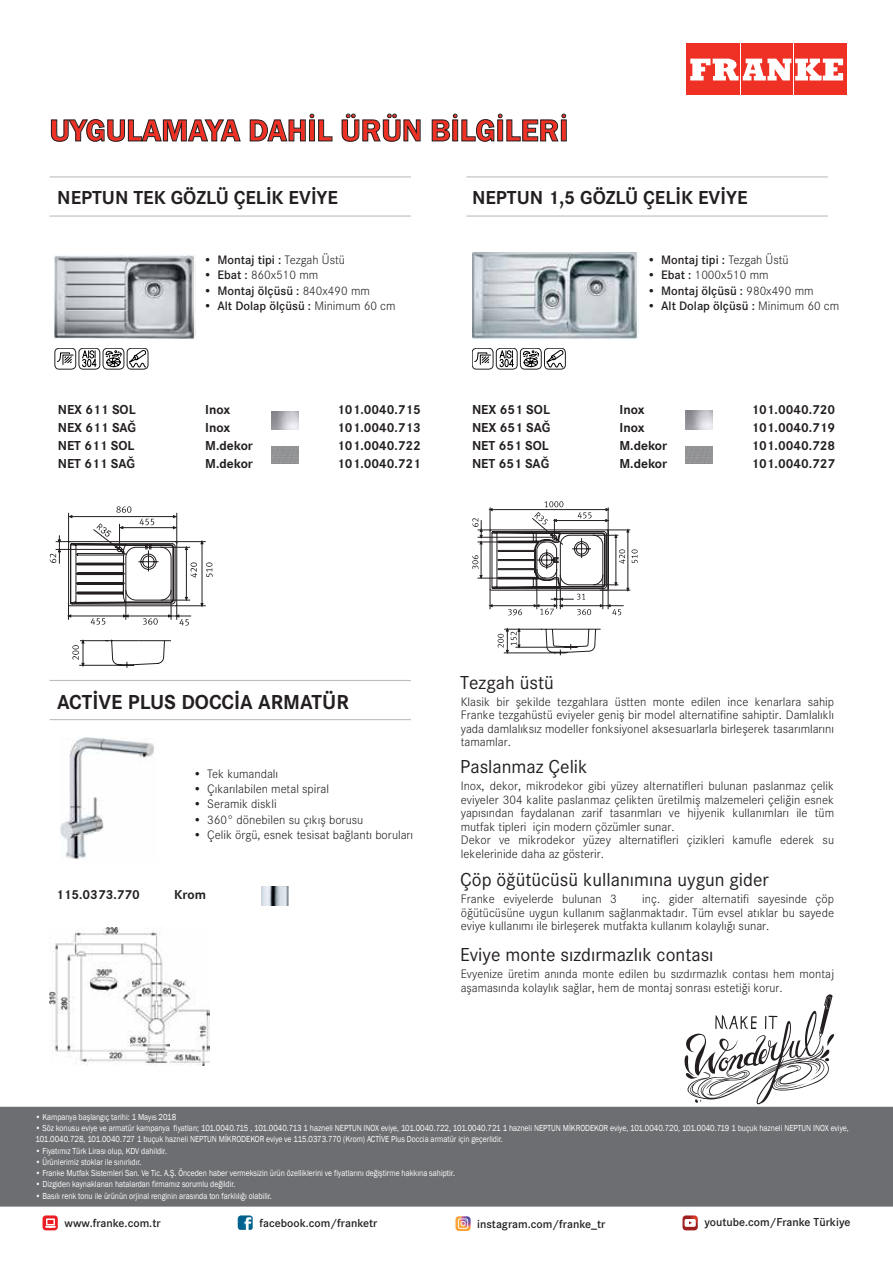
<style>
.page{position:relative;width:893px;height:1263px;background:#fff}
.page>*{position:absolute;margin:0;border:0;box-sizing:border-box;transform-origin:0 0}
.t1{font:600 31.5px "Franklin Gothic";color:#ee3124}
.t2{font:700 21px "Corporate S";color:#231f20}
.t3{font:19.5px "Corporate S";color:#231f20}
.t4{font:700 19.5px "Corporate S";color:#231f20}
.t5{font:700 13.5px/18px "Corporate S";color:#231f20}
.t6{font:300 12.75px/13.5px "Corporate S";color:#231f20;text-align:justify}
.t7{font:600 12.75px "Corporate S";color:#231f20}
.t8{font:600 12px "Corporate S";color:#231f20}
.t9{font:9px/11.2px "Franklin Gothic";color:#fff;scale:.85 1}
.s1{font-weight:300}
.s2{font-weight:600}
</style>
<div class="page">
<img style="left:61px;top:737px;width:93px;height:123px">
<img style="left:472px;top:253px;width:167px;height:86px">
<img style="left:53px;top:254px;width:143px;height:86px">
<div style="left:0;top:1107px;width:893px;height:99px;background:#6d6e71"></div>
<div style="left:687px;top:43px;width:53px;height:52px;background:#ee3124"></div>
<div style="left:741px;top:43px;width:52px;height:52px;background:#ee3124"></div>
<div style="left:794px;top:43px;width:52px;height:52px;background:#ee3124"></div>
<svg style="left:690px;top:59px;width:153px;height:21px"></svg>
<hr style="left:50px;top:680px;width:361px;height:1px;background:#bcbec0">
<hr style="left:50px;top:719px;width:361px;height:1px;background:#bcbec0">
<hr style="left:50px;top:176px;width:361px;height:1px;background:#bcbec0">
<hr style="left:50px;top:215px;width:361px;height:2px;background:#bcbec0">
<hr style="left:466px;top:176px;width:362px;height:1px;background:#bcbec0">
<hr style="left:466px;top:215px;width:362px;height:2px;background:#bcbec0">
<img style="left:261px;top:886px;width:27px;height:19px">
<svg style="left:51px;top:119px;width:190px;height:23px"></svg>
<svg style="left:250px;top:114px;width:82px;height:27px"></svg>
<svg style="left:342px;top:114px;width:79px;height:28px"></svg>
<svg style="left:432px;top:114px;width:135px;height:28px"></svg>
<img style="left:50px;top:928px;width:159px;height:138px">
<svg style="left:43px;top:1215px;width:15px;height:15px"></svg>
<svg style="left:46px;top:1218px;width:9px;height:9px"></svg>
<svg style="left:682px;top:1215px;width:16px;height:15px"></svg>
<svg style="left:238px;top:1215px;width:15px;height:15px"></svg>
<svg style="left:455px;top:1216px;width:16px;height:15px"></svg>
<svg style="left:685px;top:994px;width:149px;height:110px"></svg>
<div style="left:103px;top:348px;width:21px;height:21px;border:1px solid #231f20;border-radius:4px"></div>
<div style="left:79px;top:348px;width:21px;height:21px;border:1px solid #231f20;border-radius:4px"></div>
<svg style="left:82px;top:348px;width:15px;height:19px"></svg>
<div style="left:55px;top:348px;width:21px;height:21px;border:1px solid #231f20;border-radius:4px"></div>
<svg style="left:57px;top:352px;width:17px;height:13px"></svg>
<div style="left:127px;top:348px;width:21px;height:21px;border:1px solid #231f20;border-radius:4px"></div>
<svg style="left:105px;top:350px;width:42px;height:18px"></svg>
<svg style="left:50px;top:506px;width:163px;height:120px"></svg>
<svg style="left:72px;top:640px;width:93px;height:28px"></svg>
<hr style="left:138px;top:640px;width:33px;height:1px;background:#231f20">
<img style="left:271px;top:447px;width:27px;height:17px">
<img style="left:271px;top:411px;width:27px;height:19px">
<div style="left:520px;top:348px;width:21px;height:21px;border:1px solid #231f20;border-radius:4px"></div>
<div style="left:496px;top:348px;width:21px;height:21px;border:1px solid #231f20;border-radius:4px"></div>
<svg style="left:499px;top:348px;width:15px;height:19px"></svg>
<div style="left:472px;top:348px;width:21px;height:21px;border:1px solid #231f20;border-radius:4px"></div>
<svg style="left:474px;top:352px;width:17px;height:13px"></svg>
<div style="left:544px;top:348px;width:22px;height:21px;border:1px solid #231f20;border-radius:4px"></div>
<svg style="left:522px;top:350px;width:42px;height:18px"></svg>
<img style="left:685px;top:447px;width:27px;height:17px">
<img style="left:685px;top:410px;width:27px;height:19px">
<svg style="left:498px;top:628px;width:103px;height:28px"></svg>
<svg style="left:472px;top:501px;width:166px;height:114px"></svg>
<h1 class="t1" style="left:50px;top:111px;width:520px">UYGULAMAYA DAHİL ÜRÜN BİLGİLERİ</h1>
<h3 class="t4" style="left:57px;top:186px;width:282px">NEPTUN TEK GÖZLÜ ÇELİK EVİYE</h3>
<p class="t7" style="left:203px;top:253px;width:143px">• Montaj tipi : <span class="s1">Tezgah Üstü</span></p>
<p class="t6" style="left:203px;top:269px;width:116px"><span class="s2">• Ebat :</span> 860x510 mm</p>
<p class="t7" style="left:203px;top:283px;width:168px">• Montaj ölçüsü : <span class="s1">840x490 mm</span></p>
<p class="t7" style="left:203px;top:298px;width:194px">• Alt Dolap ölçüsü : <span class="s1">Minimum 60 cm</span></p>
<h3 class="t4" style="left:472px;top:186px;width:277px">NEPTUN 1,5 GÖZLÜ ÇELİK EVİYE</h3>
<p class="t7" style="left:647px;top:253px;width:143px">• Montaj tipi : <span class="s1">Tezgah Üstü</span></p>
<p class="t6" style="left:647px;top:269px;width:123px"><span class="s2">• Ebat :</span> 1000x510 mm</p>
<p class="t7" style="left:647px;top:283px;width:168px">• Montaj ölçüsü : <span class="s1">980x490 mm</span></p>
<p class="t7" style="left:647px;top:298px;width:194px">• Alt Dolap ölçüsü : <span class="s1">Minimum 60 cm</span></p>
<p class="t5" style="left:58px;top:401px;width:80px">NEX 611 SOL<br>NEX 611 SAĞ<br>NET 611 SOL<br>NET 611 SAĞ</p>
<p class="t5" style="left:337px;top:401px;width:85px;text-align:justify">101.0040.715<br>101.0040.713<br>101.0040.722<br>101.0040.721</p>
<p class="t5" style="left:205px;top:401px;width:49px">Inox<br>Inox<br>M.dekor<br>M.dekor</p>
<p class="t5" style="left:472px;top:401px;width:80px">NEX 651 SOL<br>NEX 651 SAĞ<br>NET 651 SOL<br>NET 651 SAĞ</p>
<p class="t5" style="left:751px;top:401px;width:85px;text-align:justify">101.0040.720<br>101.0040.719<br>101.0040.728<br>101.0040.727</p>
<p class="t5" style="left:619px;top:401px;width:49px">Inox<br>Inox<br>M.dekor<br>M.dekor</p>
<h2 class="t2" style="left:57px;top:690px;width:293px">ACTİVE PLUS DOCCİA ARMATÜR</h2>
<p class="t6" style="left:193px;top:767px;width:87px"><span class="s2">•</span> Tek kumandalı</p>
<p class="t6" style="left:193px;top:782px;width:137px"><span class="s2">•</span> Çıkarılabilen metal spiral</p>
<p class="t6" style="left:193px;top:798px;width:85px"><span class="s2">•</span> Seramik diskli</p>
<p class="t6" style="left:193px;top:813px;width:172px"><span class="s2">•</span> 360° dönebilen su çıkış borusu</p>
<p class="t6" style="left:193px;top:828px;width:222px"><span class="s2">•</span> Çelik örgü, esnek tesisat bağlantı boruları</p>
<p class="t5" style="left:56px;top:886px;width:85px">115.0373.770</p>
<p class="t5" style="left:174px;top:886px;width:33px">Krom</p>
<h3 class="t3" style="left:460px;top:668px;width:95px">Tezgah üstü</h3>
<p class="t6" style="left:461px;top:695px;width:375px">Klasik bir şekilde tezgahlara üstten monte edilen ince kenarlara sahip Franke tezgahüstü eviyeler geniş bir model alternatifine sahiptir. Damlalıklı yada damlalıksız modeller fonksiyonel aksesuarlarla birleşerek tasarımlarını tamamlar.</p>
<h3 class="t3" style="left:460px;top:752px;width:129px">Paslanmaz Çelik</h3>
<p class="t6" style="left:461px;top:779px;width:375px;text-align:left">Inox, dekor, mikrodekor gibi yüzey alternatifleri bulunan paslanmaz çelik eviyeler 304 kalite paslanmaz çelikten üretilmiş malzemeleri çeliğin esnek yapısından faydalanan zarif tasarımları ve hijyenik kullanımları ile tüm mutfak tipleri için modern çözümler sunar.<br>Dekor ve mikrodekor yüzey alternatifleri çizikleri kamufle ederek su lekelerinide daha az gösterir.</p>
<h3 class="t3" style="left:460px;top:865px;width:310px">Çöp öğütücüsü kullanımına uygun gider</h3>
<p class="t6" style="left:461px;top:892px;width:158px">Franke eviyelerde bulunan 3</p>
<p class="t6" style="left:461px;top:892px;width:375px;text-indent:181px">inç. gider alternatifi sayesinde çöp öğütücüsüne uygun kullanım sağlanmaktadır. Tüm evsel atıklar bu sayede eviye kullanımı ile birleşerek mutfakta kullanım kolaylığı sunar.</p>
<h3 class="t3" style="left:460px;top:940px;width:255px">Eviye monte sızdırmazlık contası</h3>
<p class="t6" style="left:461px;top:967px;width:375px">Evyenize üretim anında monte edilen bu sızdırmazlık contası hem montaj aşamasında kolaylık sağlar, hem de montaj sonrası estetiği korur.</p>
<p class="t9" style="left:35px;top:1111px;width:167px">• Kampanya başlangıç tarihi: 1 Mayıs 2018</p>
<p class="t9" style="left:35px;top:1123px;width:958px">• Söz konusu eviye ve armatür kampanya fiyatları; 101.0040.715 , 101.0040.713 1 hazneli NEPTUN INOX eviye, 101.0040.722, 101.0040.721 1 hazneli NEPTUN MİKRODEKOR eviye, 101.0040.720, 101.0040.719 1 buçuk hazneli NEPTUN INOX eviye,<br>101.0040.728, 101.0040.727 1 buçuk hazneli NEPTUN MİKRODEKOR eviye ve 115.0373.770 (Krom) ACTİVE Plus Doccia armatür için geçerlidir.</p>
<p class="t9" style="left:35px;top:1145px;width:156px">• Fiyatımız Türk Lirası olup, KDV dahildir.</p>
<p class="t9" style="left:35px;top:1156px;width:126px">• Ürünlerimiz stoklar ile sınırlıdır.</p>
<p class="t9" style="left:35px;top:1168px;width:495px">• Franke Mutfak Sistemleri San. Ve Tic. A.Ş. Önceden haber vermeksizin ürün özelliklerini ve fiyatlarını değiştirme hakkına sahiptir.</p>
<p class="t9" style="left:35px;top:1179px;width:237px">• Dizgiden kaynaklanan hatalardan firmamız sorumlu değildir.</p>
<p class="t9" style="left:35px;top:1190px;width:280px">• Basılı renk tonu ile ürünün orjinal renginin arasında ton farklılığı olabilir.</p>
<p class="t8" style="left:65px;top:1216px;width:98px">www.franke.com.tr</p>
<p class="t8" style="left:259px;top:1216px;width:119px">facebook.com/franketr</p>
<p class="t8" style="left:477px;top:1217px;width:130px">instagram.com/franke_tr</p>
<p class="t8" style="left:704px;top:1215px;width:148px">youtube.com/Franke Türkiye</p>
</div>
